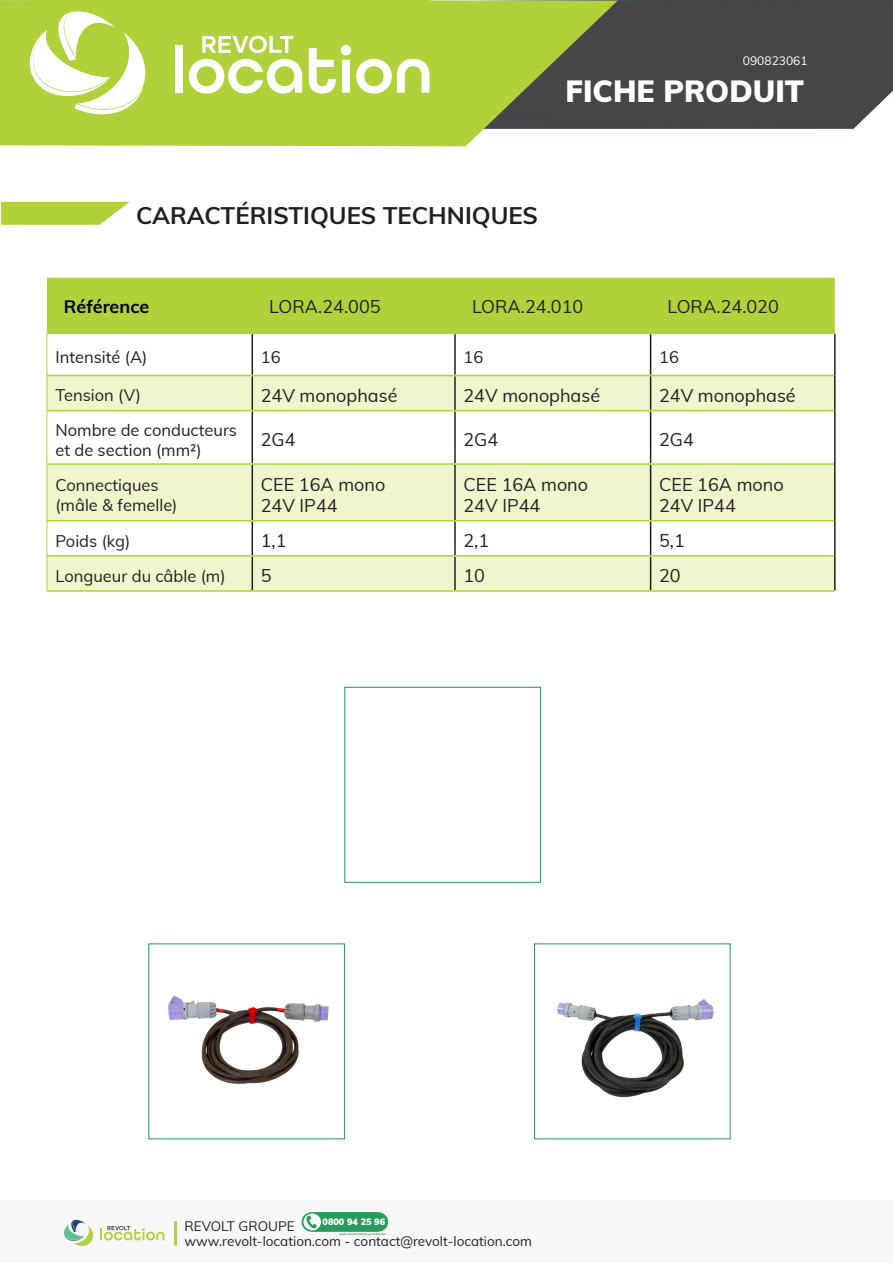
<style>
.page{position:relative;width:893px;height:1263px;background:#fff}
.page>*{position:absolute;margin:0;border:0;box-sizing:border-box;transform-origin:0 0}
.t1{font:900 30px "Muli";color:#fff}
.t2{font:700 24px "Muli";color:#231f20}
.t3{font:18px "Muli";color:#231f20}
.t4{font:700 18px "Muli";color:#000001}
.t5{font:16.5px "Muli";color:#231f20}
.t6{font:13.5px/14.7px "Muli";color:#231f20}
.t7{font:12px "Muli";color:#fff}
.t8{font:9.3px "Muli";color:#fff}
.t9{font:900 9px "Muli";color:#fff}
.t10{font:900 2.1px "Muli";letter-spacing:.04em;color:#1fa449}
</style>
<div class="page">
<div style="left:1px;top:1200px;width:892px;height:63px;background:#f7f8f8"></div>
<div style="left:618px;top:0;width:275px;height:129px;background:#444647"></div>
<svg style="left:0;top:0;width:618px;height:146px;background:#9bb24b"></svg>
<svg style="left:100px;top:1226px;width:64px;height:14px"></svg>
<svg style="left:64px;top:1220px;width:29px;height:26px"></svg>
<div style="left:174px;top:1221px;width:3px;height:25px;border:2px solid #b0d13a"></div>
<svg style="left:302px;top:1212px;width:86px;height:20px;background:#4aaa76"></svg>
<div style="left:30px;top:0;width:399px;height:136px;background:#b0d13a"></div>
<svg style="left:202px;top:36px;width:91px;height:17px"></svg>
<div style="left:175px;top:45px;width:7px;height:48px;background:#fff"></div>
<svg style="left:189px;top:59px;width:113px;height:35px"></svg>
<svg style="left:309px;top:45px;width:120px;height:49px"></svg>
<svg style="left:30px;top:11px;width:116px;height:103px"></svg>
<svg style="left:1px;top:202px;width:129px;height:23px;background:#bad653"></svg>
<svg style="left:47px;top:278px;width:788px;height:97px"></svg>
<div style="left:48px;top:376px;width:786px;height:214px;background:#f1f5cd"></div>
<svg style="left:48px;top:411px;width:786px;height:52px"></svg>
<svg style="left:48px;top:521px;width:786px;height:34px"></svg>
<hr style="left:252px;top:334px;width:1px;height:41px;background:#231f20">
<hr style="left:454px;top:334px;width:2px;height:41px;background:#231f20">
<hr style="left:650px;top:334px;width:1px;height:41px;background:#231f20">
<hr style="left:834px;top:334px;width:2px;height:41px;background:#231f20">
<hr style="left:252px;top:376px;width:1px;height:34px;background:#231f20">
<hr style="left:454px;top:376px;width:2px;height:34px;background:#231f20">
<hr style="left:650px;top:376px;width:1px;height:34px;background:#231f20">
<hr style="left:834px;top:375px;width:2px;height:36px;background:#231f20">
<hr style="left:252px;top:411px;width:1px;height:52px;background:#231f20">
<hr style="left:454px;top:411px;width:2px;height:52px;background:#231f20">
<hr style="left:650px;top:411px;width:1px;height:52px;background:#231f20">
<hr style="left:834px;top:411px;width:2px;height:53px;background:#231f20">
<hr style="left:252px;top:465px;width:1px;height:55px;background:#231f20">
<hr style="left:454px;top:465px;width:2px;height:55px;background:#231f20">
<hr style="left:650px;top:465px;width:1px;height:55px;background:#231f20">
<hr style="left:834px;top:464px;width:2px;height:57px;background:#231f20">
<hr style="left:252px;top:521px;width:1px;height:34px;background:#231f20">
<hr style="left:454px;top:521px;width:2px;height:34px;background:#231f20">
<hr style="left:650px;top:521px;width:1px;height:34px;background:#231f20">
<hr style="left:834px;top:521px;width:2px;height:35px;background:#231f20">
<hr style="left:252px;top:557px;width:1px;height:33px;background:#231f20">
<hr style="left:454px;top:557px;width:2px;height:33px;background:#231f20">
<hr style="left:650px;top:557px;width:1px;height:33px;background:#231f20">
<hr style="left:834px;top:556px;width:2px;height:34px;background:#231f20">
<hr style="left:47px;top:333px;width:205px;height:1px;background:#b0d13a">
<hr style="left:252px;top:333px;width:203px;height:1px;background:#b0d13a">
<hr style="left:455px;top:333px;width:196px;height:1px;background:#b0d13a">
<hr style="left:651px;top:333px;width:185px;height:1px;background:#b0d13a">
<hr style="left:47px;top:375px;width:205px;height:1px;background:#b0d13a">
<hr style="left:252px;top:375px;width:203px;height:1px;background:#b0d13a">
<hr style="left:455px;top:375px;width:196px;height:1px;background:#b0d13a">
<hr style="left:651px;top:375px;width:183px;height:1px;background:#b0d13a">
<hr style="left:47px;top:410px;width:205px;height:1px;background:#b0d13a">
<hr style="left:252px;top:410px;width:203px;height:1px;background:#b0d13a">
<hr style="left:455px;top:410px;width:196px;height:1px;background:#b0d13a">
<hr style="left:651px;top:410px;width:183px;height:1px;background:#b0d13a">
<hr style="left:47px;top:463px;width:205px;height:2px;background:#b0d13a">
<hr style="left:252px;top:463px;width:203px;height:2px;background:#b0d13a">
<hr style="left:455px;top:463px;width:196px;height:2px;background:#b0d13a">
<hr style="left:651px;top:463px;width:183px;height:2px;background:#b0d13a">
<hr style="left:47px;top:520px;width:205px;height:1px;background:#b0d13a">
<hr style="left:252px;top:520px;width:203px;height:1px;background:#b0d13a">
<hr style="left:455px;top:520px;width:196px;height:1px;background:#b0d13a">
<hr style="left:651px;top:520px;width:183px;height:1px;background:#b0d13a">
<hr style="left:47px;top:555px;width:205px;height:2px;background:#b0d13a">
<hr style="left:252px;top:555px;width:203px;height:2px;background:#b0d13a">
<hr style="left:455px;top:555px;width:196px;height:2px;background:#b0d13a">
<hr style="left:651px;top:555px;width:183px;height:2px;background:#b0d13a">
<hr style="left:47px;top:590px;width:205px;height:2px;background:#b0d13a">
<hr style="left:252px;top:590px;width:203px;height:2px;background:#b0d13a">
<hr style="left:455px;top:590px;width:196px;height:2px;background:#b0d13a">
<hr style="left:651px;top:590px;width:185px;height:2px;background:#b0d13a">
<hr style="left:47px;top:334px;width:1px;height:41px;background:#b0d13a">
<hr style="left:47px;top:375px;width:1px;height:36px;background:#b0d13a">
<hr style="left:47px;top:411px;width:1px;height:53px;background:#b0d13a">
<hr style="left:47px;top:464px;width:1px;height:57px;background:#b0d13a">
<hr style="left:47px;top:521px;width:1px;height:35px;background:#b0d13a">
<hr style="left:47px;top:556px;width:1px;height:34px;background:#b0d13a">
<div style="left:345px;top:687px;width:196px;height:195px;border:1px solid #1c9958"></div>
<img style="left:168px;top:995px;width:161px;height:89px">
<img style="left:557px;top:999px;width:157px;height:99px">
<p class="t7" style="left:743px;top:52px;width:66px">090823061</p>
<p class="t1" style="left:566px;top:70px;width:240px">FICHE PRODUIT</p>
<p class="t2" style="left:136px;top:197px;width:403px">CARACTÉRISTIQUES TECHNIQUES</p>
<p class="t4" style="left:64px;top:293px;width:87px">Référence</p>
<p class="t3" style="left:269px;top:293px;width:113px">LORA.24.005</p>
<p class="t3" style="left:472px;top:293px;width:113px">LORA.24.010</p>
<p class="t3" style="left:668px;top:293px;width:113px">LORA.24.020</p>
<p class="t5" style="left:55px;top:345px;width:94px">Intensité (A)</p>
<p class="t5" style="left:261px;top:345px;width:21px">16</p>
<p class="t5" style="left:463px;top:345px;width:21px">16</p>
<p class="t5" style="left:659px;top:345px;width:21px">16</p>
<p class="t5" style="left:55px;top:383px;width:87px">Tension (V)</p>
<p class="t3" style="left:261px;top:382px;width:138px">24V monophasé</p>
<p class="t3" style="left:463px;top:382px;width:138px">24V monophasé</p>
<p class="t3" style="left:659px;top:382px;width:138px">24V monophasé</p>
<p class="t5" style="left:55px;top:418px;width:183px">Nombre de conducteurs</p>
<p class="t5" style="left:55px;top:438px;width:148px">et de section (mm²)</p>
<p class="t3" style="left:261px;top:427px;width:36px">2G4</p>
<p class="t3" style="left:463px;top:427px;width:36px">2G4</p>
<p class="t3" style="left:659px;top:427px;width:36px">2G4</p>
<p class="t5" style="left:55px;top:473px;width:105px">Connectiques</p>
<p class="t5" style="left:55px;top:493px;width:124px">(mâle &amp; femelle)</p>
<p class="t3" style="left:261px;top:471px;width:126px">CEE 16A mono</p>
<p class="t3" style="left:261px;top:493px;width:78px">24V IP44</p>
<p class="t3" style="left:463px;top:471px;width:126px">CEE 16A mono</p>
<p class="t3" style="left:463px;top:493px;width:78px">24V IP44</p>
<p class="t3" style="left:659px;top:471px;width:126px">CEE 16A mono</p>
<p class="t3" style="left:659px;top:493px;width:78px">24V IP44</p>
<p class="t5" style="left:55px;top:529px;width:77px">Poids (kg)</p>
<p class="t3" style="left:261px;top:528px;width:27px">1,1</p>
<p class="t3" style="left:463px;top:528px;width:27px">2,1</p>
<p class="t3" style="left:659px;top:528px;width:27px">5,1</p>
<p class="t5" style="left:55px;top:564px;width:172px">Longueur du câble (m)</p>
<p class="t3" style="left:261px;top:563px;width:12px">5</p>
<p class="t3" style="left:463px;top:563px;width:23px">10</p>
<p class="t3" style="left:659px;top:563px;width:23px">20</p>
<p class="t8" style="left:324px;top:1214px;width:64px">0800.94.25.93</p>
<p class="t6" style="left:184px;top:1218px;width:349px">REVOLT GROUPE<br>www.revolt-location.com - contact@revolt-location.com</p>
<p class="t9" style="left:323px;top:1215px;width:64px">0800 94 25 96</p>
<p class="t10" style="left:339px;top:1233px;width:48px">APPEL GRATUIT DEPUIS UN POSTE FIXE</p>
</div>
